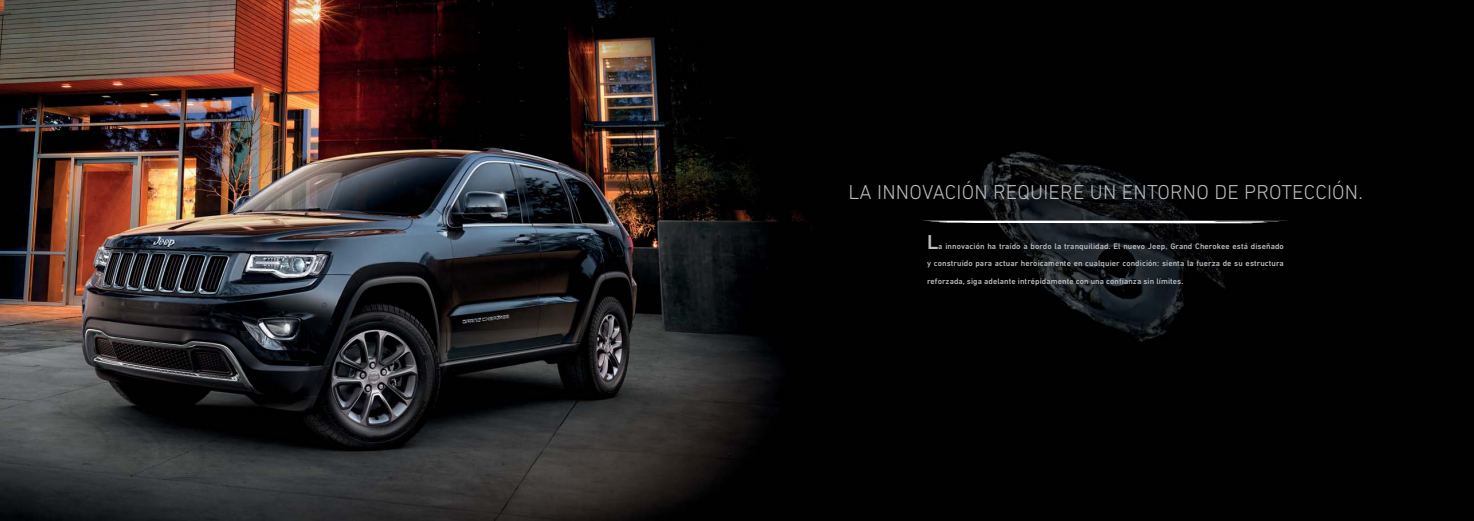
<style>
.page{position:relative;width:1474px;height:521px;background:#fff}
.page>*{position:absolute;margin:0;border:0;box-sizing:border-box;transform-origin:0 0}
.t1{font:300 20.47px "DIN Next LT Pro";letter-spacing:.01em;color:#bbbdc0}
.t2{font:500 20.47px "DIN Next LT Pro";color:#bbbdc0}
.t3{font:500 8.22px/17.5px "DIN Next LT Pro";letter-spacing:.01em;color:#bbbdc0;text-align:justify}
</style>
<div class="page">
<img style="left:0;top:0;width:1473px;height:521px">
<svg style="left:914px;top:220px;width:375px;height:3px"></svg>
<h1 class="t1" style="left:848px;top:180px;width:516px">LA INNOVACIÓN REQUIERE UN ENTORNO DE PROTECCIÓN.</h1>
<h1 class="t2" style="left:927px;top:230px;width:13px">L</h1>
<p class="t3" style="left:927px;top:237px;width:358px;text-indent:11px">a innovación ha traído a bordo la tranquilidad. El nuevo Jeep<sub>®</sub> Grand Cherokee está diseñado y construido para actuar heroicamente en cualquier condición: sienta la fuerza de su estructura reforzada, siga adelante intrépidamente con una confianza sin límites.</p>
</div>
